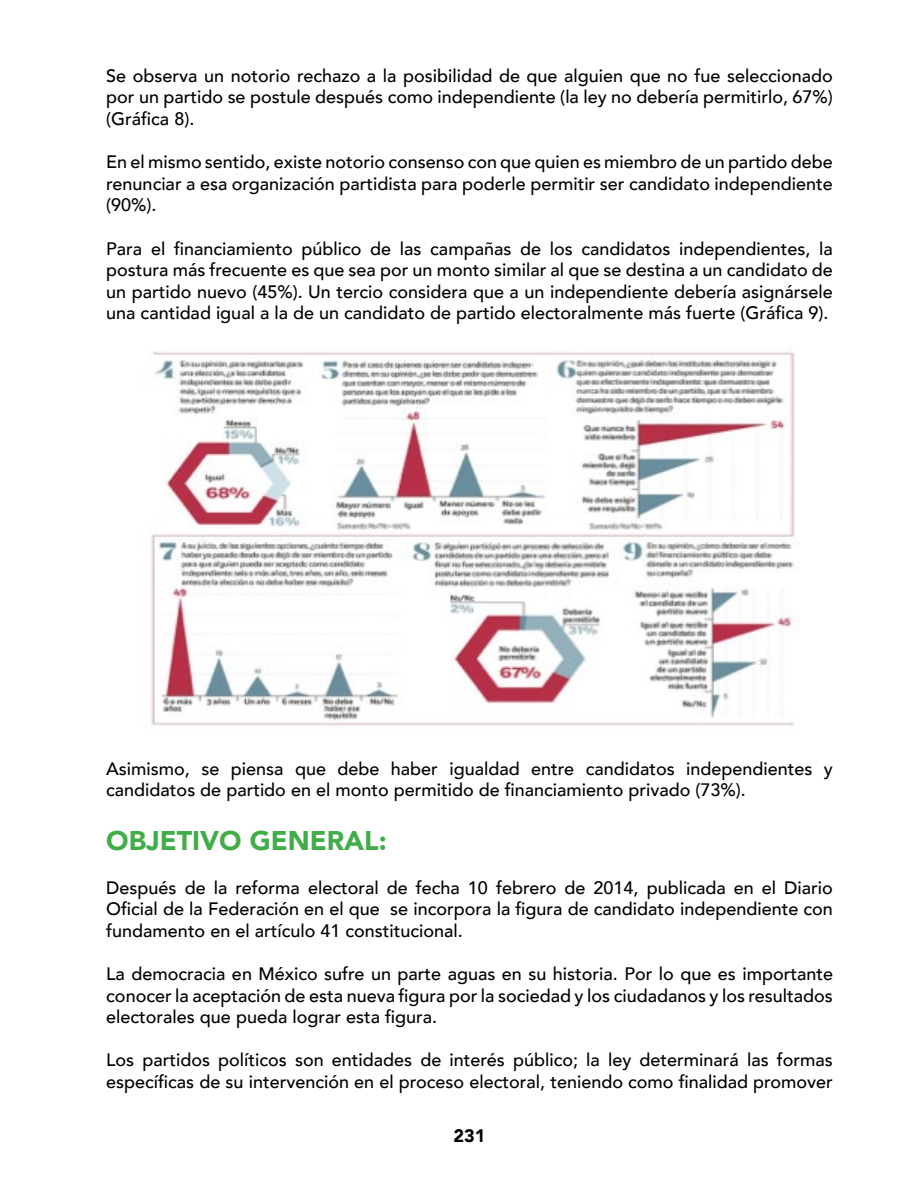
<style>
.page{position:relative;width:918px;height:1188px;background:#fff}
.page>*{position:absolute;margin:0;border:0;box-sizing:border-box;transform-origin:0 0}
.t1{font:900 27px "Avenir";color:#41ad49}
.t2{font:500 18px/21.6px "Avenir";color:#000;text-align:justify}
.t3{font:900 18px "Avenir";color:#000}
</style>
<div class="page">
<img style="left:151px;top:351px;width:644px;height:375px">
<p class="t2" style="left:106px;top:64px;width:728px">Se observa un notorio rechazo a la posibilidad de que alguien que no fue seleccionado por un partido se postule después como independiente (la ley no debería permitirlo, 67%) (Gráfica 8).</p>
<p class="t2" style="left:106px;top:150px;width:728px">En el mismo sentido, existe notorio consenso con que quien es miembro de un partido debe renunciar a esa organización partidista para poderle permitir ser candidato independiente (90%).</p>
<p class="t2" style="left:106px;top:237px;width:728px">Para el financiamiento público de las campañas de los candidatos independientes, la postura más frecuente es que sea por un monto similar al que se destina a un candidato de un partido nuevo (45%). Un tercio considera que a un independiente debería asignársele una cantidad igual a la de un candidato de partido electoralmente más fuerte (Gráfica 9).</p>
<p class="t2" style="left:106px;top:757px;width:728px">Asimismo, se piensa que debe haber igualdad entre candidatos independientes y candidatos de partido en el monto permitido de financiamiento privado (73%).</p>
<h1 class="t1" style="left:106px;top:818px;width:282px">OBJETIVO GENERAL:</h1>
<p class="t2" style="left:106px;top:876px;width:728px">Después de la reforma electoral de fecha 10 febrero de 2014, publicada en el Diario Oficial de la Federación en el que se incorpora la figura de candidato independiente con fundamento en el artículo 41 constitucional.</p>
<p class="t2" style="left:106px;top:962px;width:728px">La democracia en México sufre un parte aguas en su historia. Por lo que es importante conocer la aceptación de esta nueva figura por la sociedad y los ciudadanos y los resultados electorales que pueda lograr esta figura.</p>
<p class="t2" style="left:106px;top:1048px;width:728px">Los partidos políticos son entidades de interés público; la ley determinará las formas específicas de su intervención en el proceso electoral, teniendo como finalidad promover</p>
<p class="t3" style="left:454px;top:1121px;width:33px">231</p>
</div>
